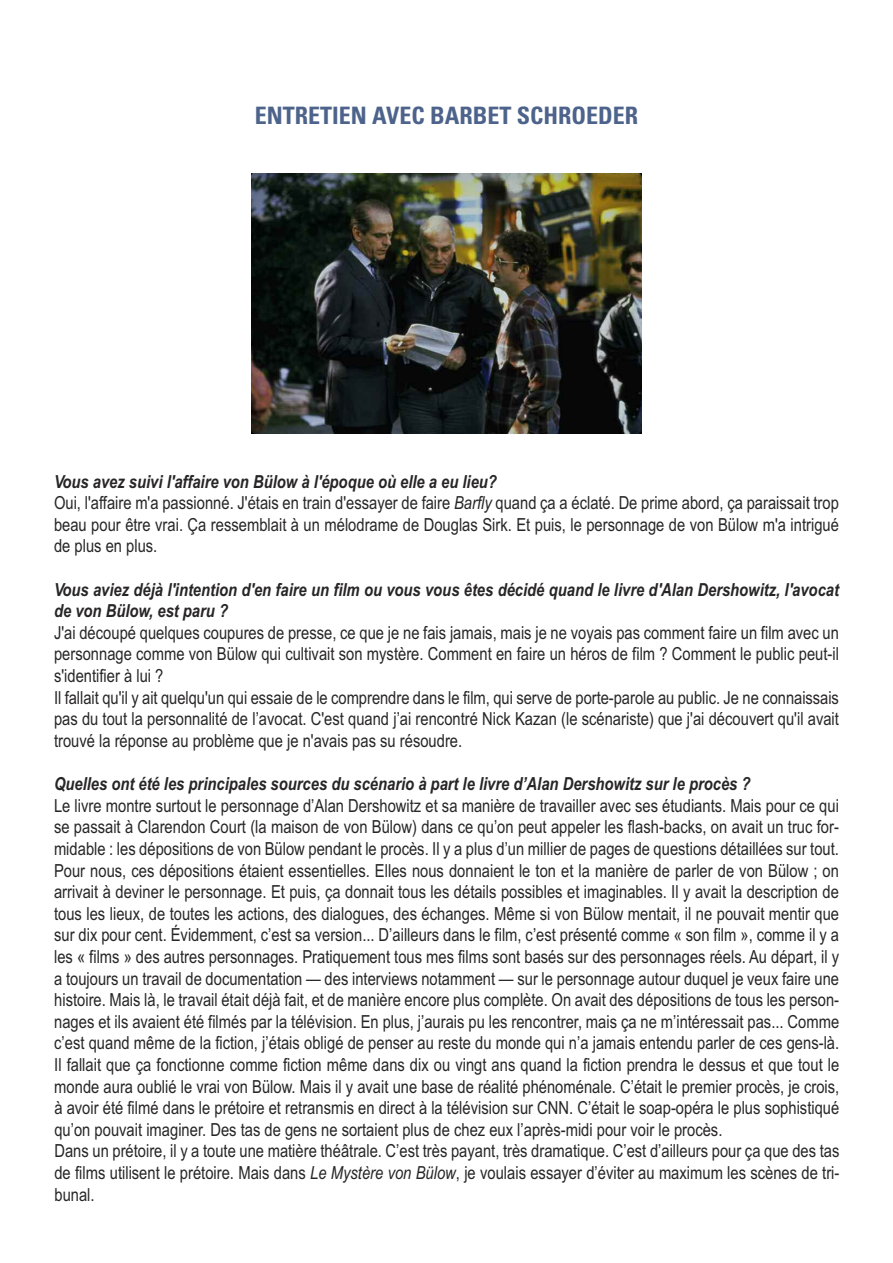
<style>
.page{position:relative;width:893px;height:1263px;background:#fff}
.page>*{position:absolute;margin:0;border:0;box-sizing:border-box;transform-origin:0 0}
.t1{font:700 condensed 24px "Univers";color:#4d638b}
.t2{font:18px/21.6px "Arial Narrow";color:#272526}
.t3{font:italic 700 18px/21.6px "Arial Narrow";color:#272526}
.s1{font-weight:700;font-style:italic}
.s2{font-style:italic}
</style>
<div class="page">
<img style="left:251px;top:174px;width:391px;height:260px">
<h1 class="t1" style="left:255px;top:107px;width:385px">ENTRETIEN AVEC BARBET SCHROEDER</h1>
<p class="t2" style="left:54px;top:470px;width:786px"><span class="s1">Vous avez suivi l'affaire von Bülow à l'époque où elle a eu lieu?<br></span>Oui, l'affaire m'a passionné. J'étais en train d'essayer de faire <span class="s2">Barfly</span> quand ça a éclaté. De prime abord, ça paraissait trop beau pour être vrai. Ça ressemblait à un mélodrame de Douglas Sirk. Et puis, le personnage de von Bülow m'a intrigué de plus en plus.</p>
<p class="t3" style="left:54px;top:578px;width:786px">Vous aviez déjà l'intention d'en faire un film ou vous vous êtes décidé quand le livre d'Alan Dershowitz, l'avocat de von Bülow, est paru ?</p>
<p class="t2" style="left:54px;top:622px;width:786px">J'ai découpé quelques coupures de presse, ce que je ne fais jamais, mais je ne voyais pas comment faire un film avec un personnage comme von Bülow qui cultivait son mystère. Comment en faire un héros de film ? Comment le public peut-il s'identifier à lui ?<br>Il fallait qu'il y ait quelqu'un qui essaie de le comprendre dans le film, qui serve de porte-parole au public. Je ne connaissais pas du tout la personnalité de l’avocat. C'est quand j’ai rencontré Nick Kazan (le scénariste) que j'ai découvert qu'il avait trouvé la réponse au problème que je n'avais pas su résoudre.</p>
<p class="t3" style="left:54px;top:773px;width:698px">Quelles ont été les principales sources du scénario à part le livre d’Alan Dershowitz sur le procès ?</p>
<p class="t2" style="left:54px;top:795px;width:787px">Le livre montre surtout le personnage d’Alan Dershowitz et sa manière de travailler avec ses étudiants. Mais pour ce qui se passait à Clarendon Court (la maison de von Bülow) dans ce qu’on peut appeler les flash-backs, on avait un truc for&shy;midable : les dépositions de von Bülow pendant le procès. Il y a plus d’un millier de pages de questions détaillées sur tout.<br>Pour nous, ces dépositions étaient essentielles. Elles nous donnaient le ton et la manière de parler de von Bülow ; on arrivait à deviner le personnage. Et puis, ça donnait tous les détails possibles et imaginables. Il y avait la description de tous les lieux, de toutes les actions, des dialogues, des échanges. Même si von Bülow mentait, il ne pouvait mentir que sur dix pour cent. Évidemment, c’est sa version... D’ailleurs dans le film, c’est présenté comme « son film », comme il y a les « films » des autres personnages. Pratiquement tous mes films sont basés sur des personnages réels. Au départ, il y a toujours un travail de documentation — des interviews notamment — sur le personnage autour duquel je veux faire une histoire. Mais là, le travail était déjà fait, et de manière encore plus complète. On avait des dépositions de tous les person&shy;nages et ils avaient été filmés par la télévision. En plus, j’aurais pu les rencontrer, mais ça ne m’intéressait pas... Comme c’est quand même de la fiction, j’étais obligé de penser au reste du monde qui n’a jamais entendu parler de ces gens-là.<br>Il fallait que ça fonctionne comme fiction même dans dix ou vingt ans quand la fiction prendra le dessus et que tout le monde aura oublié le vrai von Bülow. Mais il y avait une base de réalité phénoménale. C’était le premier procès, je crois, à avoir été filmé dans le prétoire et retransmis en direct à la télévision sur CNN. C’était le soap-opéra le plus sophistiqué qu’on pouvait imaginer. Des tas de gens ne sortaient plus de chez eux l’après-midi pour voir le procès.<br>Dans un prétoire, il y a toute une matière théâtrale. C’est très payant, très dramatique. C’est d’ailleurs pour ça que des tas de films utilisent le prétoire. Mais dans <span class="s2">Le Mystère von Bülow</span>, je voulais essayer d’éviter au maximum les scènes de tri&shy;bunal.</p>
</div>
